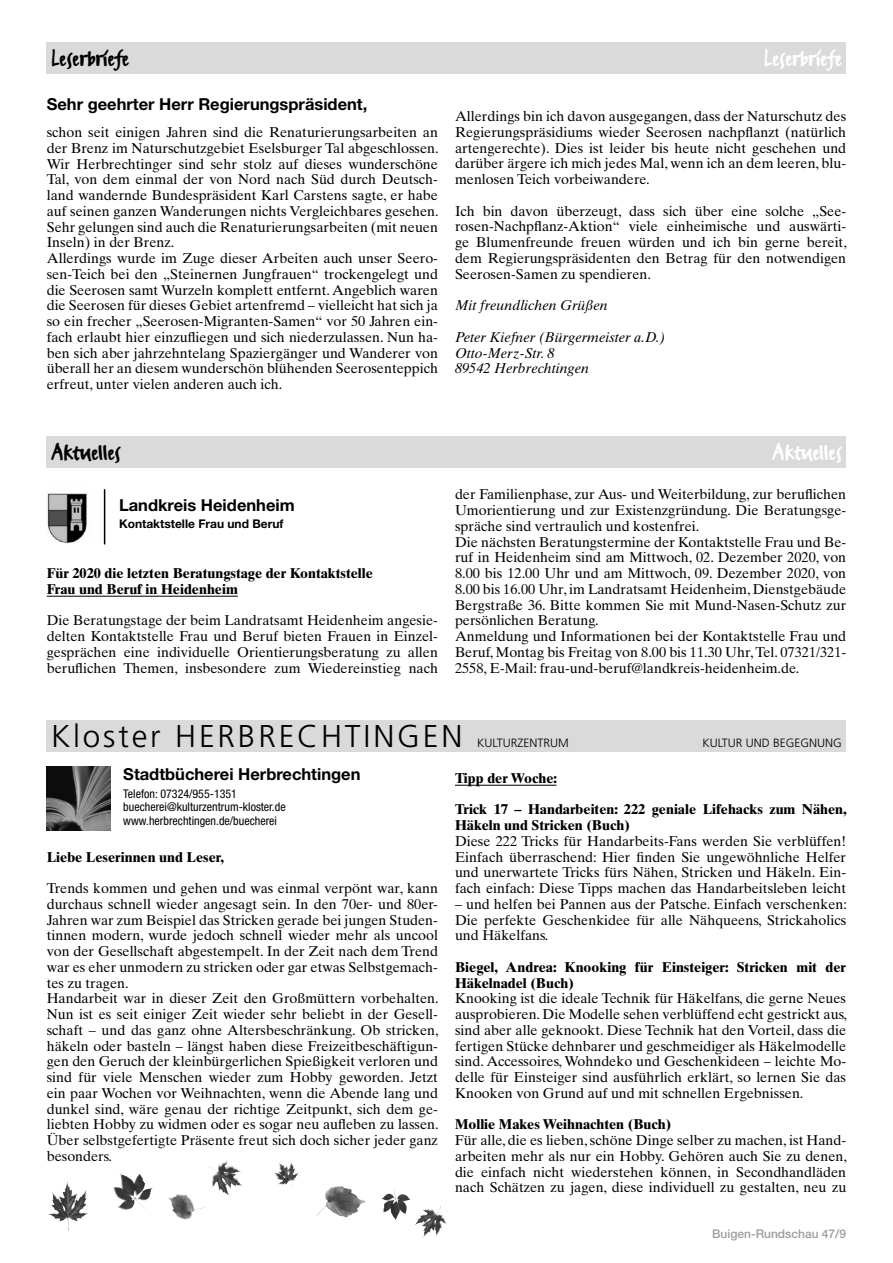
<style>
.page{position:relative;width:893px;height:1263px;background:#fff}
.page>*{position:absolute;margin:0;border:0;box-sizing:border-box;transform-origin:0 0}
.t1{font:300 31.5px "Frutiger";letter-spacing:.09em;color:#000}
.t2{font:27px "FF Erikrighthand";color:#000}
.t3{font:27px "FF Erikrighthand";color:#fff}
.t4{font:700 16.5px "Helvetica Neue";color:#000}
.t5{font:14.25px/15.8px "Times Ten";color:#000;text-align:justify}
.t6{font:700 14.25px/15.8px "Times Ten";color:#000}
.t7{font:italic 14.25px/15.8px "Times Ten";color:#000}
.t8{font:condensed 12px/13.5px "Helvetica Neue";color:#000}
.t9{font:700 12px "Helvetica Neue";color:#000}
.t10{font:500 12px "Helvetica Neue";color:#9d9d9c}
.t11{font:300 12px "Frutiger";color:#000}
.s1{font-size:12px}
</style>
<div class="page">
<div style="left:47px;top:43px;width:799px;height:31px;background:#dadada"></div>
<img style="left:47px;top:493px;width:40px;height:51px">
<hr style="left:104px;top:489px;width:1px;height:55px;background:#000">
<div style="left:47px;top:436px;width:799px;height:32px;background:#dadada"></div>
<hr style="left:47px;top:596px;width:191px;height:1px;background:#000">
<div style="left:47px;top:720px;width:799px;height:32px;background:#dadada"></div>
<img style="left:47px;top:767px;width:64px;height:63px">
<hr style="left:455px;top:785px;width:101px;height:1px;background:#000">
<img style="left:113px;top:1173px;width:10px;height:20px">
<img style="left:316px;top:1186px;width:44px;height:31px">
<img style="left:52px;top:1183px;width:15px;height:19px">
<img style="left:208px;top:1160px;width:20px;height:22px">
<img style="left:381px;top:1190px;width:14px;height:11px">
<img style="left:168px;top:1194px;width:36px;height:25px">
<img style="left:417px;top:1206px;width:24px;height:15px">
<img style="left:283px;top:1162px;width:8px;height:13px">
<h2 class="t2" style="left:51px;top:42px;width:80px">Leserbriefe</h2>
<h2 class="t3" style="left:764px;top:42px;width:80px">Leserbriefe</h2>
<p class="t4" style="left:47px;top:94px;width:322px">Sehr geehrter Herr Regierungspräsident,</p>
<p class="t5" style="left:47px;top:124px;width:393px;text-align:left">schon seit einigen Jahren sind die Renaturierungsarbeiten an der Brenz im Naturschutzgebiet Eselsburger Tal abgeschlossen.<br>Wir Herbrechtinger sind sehr stolz auf dieses wunderschöne Tal, von dem einmal der von Nord nach Süd durch Deutsch&shy;land wandernde Bundespräsident Karl Carstens sagte, er habe auf seinen ganzen Wanderungen nichts Vergleichbares gesehen.<br>Sehr gelungen sind auch die Renaturierungsarbeiten (mit neuen Inseln) in der Brenz.<br>Allerdings wurde im Zuge dieser Arbeiten auch unser Seero&shy;sen-Teich bei den „Steinernen Jungfrauen“ trockengelegt und die Seerosen samt Wurzeln komplett entfernt. Angeblich waren die Seerosen für dieses Gebiet artenfremd – vielleicht hat sich ja so ein frecher „Seerosen-Migranten-Samen“ vor 50 Jahren ein&shy;fach erlaubt hier einzufliegen und sich niederzulassen. Nun ha&shy;ben sich aber jahrzehntelang Spaziergänger und Wanderer von überall her an diesem wunderschön blühenden Seerosenteppich erfreut, unter vielen anderen auch ich.</p>
<p class="t5" style="left:455px;top:108px;width:393px">Allerdings bin ich davon ausgegangen, dass der Naturschutz des Regierungspräsidiums wieder Seerosen nachpflanzt (natürlich artengerechte). Dies ist leider bis heute nicht geschehen und darüber ärgere ich mich jedes Mal, wenn ich an dem leeren, blu&shy;menlosen Teich vorbeiwandere.</p>
<p class="t5" style="left:455px;top:203px;width:393px">Ich bin davon überzeugt, dass sich über eine solche „See&shy;rosen-Nachpflanz-Aktion“ viele einheimische und auswärti&shy;ge Blumenfreunde freuen würden und ich bin gerne bereit, dem Regierungspräsidenten den Betrag für den notwendigen Seerosen-Samen zu spendieren.</p>
<p class="t7" style="left:455px;top:297px;width:154px">Mit freundlichen Grüßen</p>
<p class="t7" style="left:455px;top:329px;width:212px">Peter Kiefner (Bürgermeister a.D.)<br>Otto-Merz-Str. 8<br>89542 Herbrechtingen</p>
<h2 class="t2" style="left:51px;top:435px;width:71px">Aktuelles</h2>
<h2 class="t3" style="left:772px;top:435px;width:71px">Aktuelles</h2>
<p class="t4" style="left:119px;top:494px;width:177px">Landkreis Heidenheim</p>
<p class="t9" style="left:119px;top:516px;width:166px">Kontaktstelle Frau und Beruf</p>
<p class="t6" style="left:47px;top:565px;width:328px">Für 2020 die letzten Beratungstage der Kontaktstelle<br>Frau und Beruf in Heidenheim</p>
<p class="t5" style="left:47px;top:612px;width:393px">Die Beratungstage der beim Landratsamt Heidenheim angesie&shy;delten Kontaktstelle Frau und Beruf bieten Frauen in Einzel&shy;gesprächen eine individuelle Orientierungsberatung zu allen beruflichen Themen, insbesondere zum Wiedereinstieg nach</p>
<p class="t5" style="left:455px;top:486px;width:393px;text-align:left">der Familienphase, zur Aus- und Weiterbildung, zur beruflichen Umorientierung und zur Existenzgründung. Die Beratungsge&shy;spräche sind vertraulich und kostenfrei.<br>Die nächsten Beratungstermine der Kontaktstelle Frau und Be&shy;ruf in Heidenheim sind am Mittwoch, 02. Dezember 2020, von 8.00 bis 12.00 Uhr und am Mittwoch, 09. Dezember 2020, von 8.00 bis 16.00 Uhr, im Landratsamt Heidenheim, Dienstgebäude Bergstraße 36. Bitte kommen Sie mit Mund-Nasen-Schutz zur persönlichen Beratung.<br>Anmeldung und Informationen bei der Kontaktstelle Frau und Beruf, Montag bis Freitag von 8.00 bis 11.30 Uhr, Tel. 07321/321- 2558, E-Mail: frau-und-beruf@landkreis-heidenheim.de.</p>
<h1 class="t1" style="left:51px;top:718px;width:519px">Kloster HERBRECHTINGEN <span class="s1">KULTURZENTRUM</span></h1>
<p class="t11" style="left:702px;top:736px;width:141px">KULTUR UND BEGEGNUNG</p>
<p class="t4" style="left:123px;top:763px;width:239px">Stadtbücherei Herbrechtingen</p>
<p class="t8" style="left:123px;top:786px;width:164px">Telefon: 07324/955-1351 buecherei@kulturzentrum-kloster.de www.herbrechtingen.de/buecherei</p>
<p class="t6" style="left:47px;top:849px;width:179px">Liebe Leserinnen und Leser,</p>
<p class="t5" style="left:47px;top:880px;width:394px;text-align:left">Trends kommen und gehen und was einmal verpönt war, kann durchaus schnell wieder angesagt sein. In den 70er- und 80er-Jahren war zum Beispiel das Stricken gerade bei jungen Studen&shy;tinnen modern, wurde jedoch schnell wieder mehr als uncool von der Gesellschaft abgestempelt. In der Zeit nach dem Trend war es eher unmodern zu stricken oder gar etwas Selbstgemach&shy;tes zu tragen.<br>Handarbeit war in dieser Zeit den Großmüttern vorbehalten.<br>Nun ist es seit einiger Zeit wieder sehr beliebt in der Gesell&shy;schaft – und das ganz ohne Altersbeschränkung. Ob stricken, häkeln oder basteln – längst haben diese Freizeitbeschäftigun&shy;gen den Geruch der kleinbürgerlichen Spießigkeit verloren und sind für viele Menschen wieder zum Hobby geworden. Jetzt ein paar Wochen vor Weihnachten, wenn die Abende lang und dunkel sind, wäre genau der richtige Zeitpunkt, sich dem ge&shy;liebten Hobby zu widmen oder es sogar neu aufleben zu lassen.<br>Über selbstgefertigte Präsente freut sich doch sicher jeder ganz besonders.</p>
<p class="t6" style="left:455px;top:770px;width:104px">Tipp der Woche:</p>
<p class="t6" style="left:455px;top:801px;width:393px">Trick 17 – Handarbeiten: 222 geniale Lifehacks zum Nähen,<br>Häkeln und Stricken (Buch)</p>
<p class="t5" style="left:455px;top:833px;width:393px">Diese 222 Tricks für Handarbeits-Fans werden Sie verblüffen!<br>Einfach überraschend: Hier finden Sie ungewöhnliche Helfer und unerwartete Tricks fürs Nähen, Stricken und Häkeln. Ein&shy;fach einfach: Diese Tipps machen das Handarbeitsleben leicht</p>
<p class="t5" style="left:455px;top:896px;width:393px">– und helfen bei Pannen aus der Patsche. Einfach verschenken:<br>Die perfekte Geschenkidee für alle Nähqueens, Strickaholics und Häkelfans.</p>
<p class="t6" style="left:455px;top:959px;width:393px">Biegel, Andrea: Knooking für Einsteiger: Stricken mit der<br>Häkelnadel (Buch)</p>
<p class="t5" style="left:455px;top:990px;width:393px">Knooking ist die ideale Technik für Häkelfans, die gerne Neues ausprobieren. Die Modelle sehen verblüffend echt gestrickt aus, sind aber alle geknookt. Diese Technik hat den Vorteil, dass die fertigen Stücke dehnbarer und geschmeidiger als Häkelmodelle sind. Accessoires, Wohndeko und Geschenkideen – leichte Mo&shy;delle für Einsteiger sind ausführlich erklärt, so lernen Sie das Knooken von Grund auf und mit schnellen Ergebnissen.</p>
<p class="t6" style="left:455px;top:1116px;width:218px">Mollie Makes Weihnachten (Buch)</p>
<p class="t5" style="left:455px;top:1132px;width:393px">Für alle, die es lieben, schöne Dinge selber zu machen, ist Hand&shy;arbeiten mehr als nur ein Hobby. Gehören auch Sie zu denen, die einfach nicht wiederstehen können, in Secondhandläden nach Schätzen zu jagen, diese individuell zu gestalten, neu zu</p>
<p class="t10" style="left:712px;top:1227px;width:136px">Buigen-Rundschau 47/9</p>
</div>
